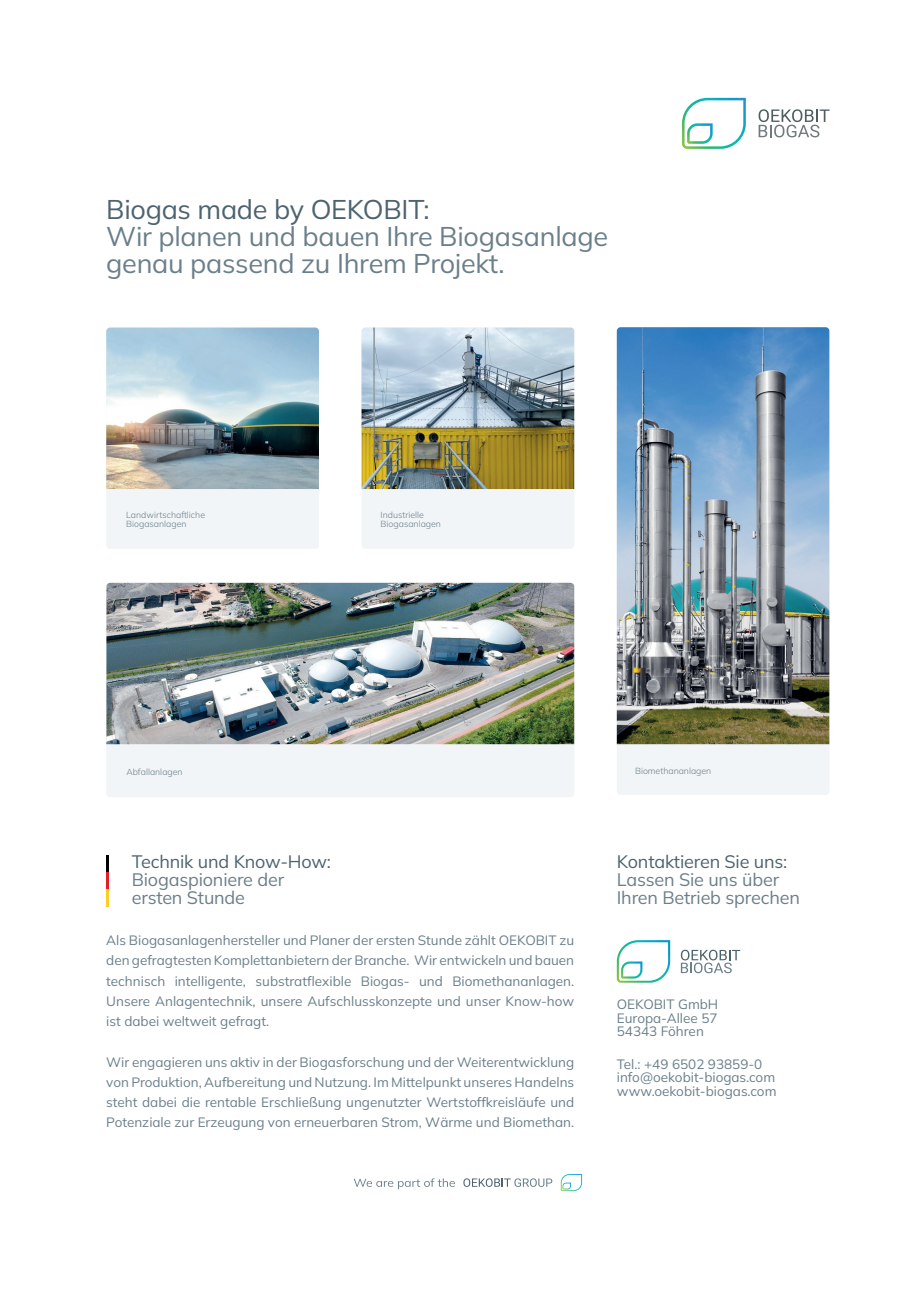
<style>
.page{position:relative;width:919px;height:1289px;background:#fff}
.page>*{position:absolute;margin:0;border:0;box-sizing:border-box;transform-origin:0 0}
.t1{font:27px/27px "Mulish";letter-spacing:-.01em;color:#6a7f8a}
.t2{font:18px/18px "Mulish";letter-spacing:-.01em;color:#6a7f8a}
.t3{font:13.5px/20.2px "Mulish";color:#6a7f8a;text-align:justify}
.t4{font:300 8.85px/8.9px "Mulish";color:#6a7f8a}
.s1{color:#4d636e}
</style>
<div class="page">
<svg style="left:682px;top:98px;width:63px;height:51px"></svg>
<svg style="left:758px;top:109px;width:71px;height:28px"></svg>
<svg style="left:616px;top:940px;width:54px;height:42px"></svg>
<svg style="left:680px;top:949px;width:60px;height:24px"></svg>
<img style="left:106px;top:327px;width:213px;height:222px">
<div style="left:126px;top:509px;width:100px;height:19px;background:#f1f5f7"></div>
<img style="left:106px;top:583px;width:468px;height:161px">
<div style="left:106px;top:744px;width:468px;height:53px;background:#f1f5f7"></div>
<div style="left:126px;top:766px;width:100px;height:9px;background:#f1f5f7"></div>
<img style="left:616px;top:327px;width:213px;height:417px">
<div style="left:616px;top:744px;width:213px;height:51px;background:#f1f5f7"></div>
<div style="left:635px;top:765px;width:100px;height:9px;background:#f1f5f7"></div>
<img style="left:361px;top:327px;width:213px;height:222px">
<div style="left:380px;top:509px;width:100px;height:19px;background:#f1f5f7"></div>
<hr style="left:106px;top:855px;width:3px;height:17px;background:#000001">
<hr style="left:106px;top:872px;width:3px;height:17px;background:#e31e24">
<hr style="left:106px;top:889px;width:3px;height:17px;background:#fecd26">
<svg style="left:560px;top:1174px;width:22px;height:17px"></svg>
<svg style="left:463px;top:1178px;width:89px;height:8px"></svg>
<svg style="left:354px;top:1178px;width:101px;height:11px"></svg>
<p class="t1" style="left:106px;top:195px;width:503px"><span class="s1">Biogas made by OEKOBIT:<br></span>Wir planen und bauen Ihre Biogasanlage genau passend zu Ihrem Projekt.</p>
<p class="t4" style="left:126px;top:510px;width:80px">Landwirtschaftliche<br>Biogasanlagen</p>
<p class="t4" style="left:380px;top:510px;width:62px">Industrielle<br>Biogasanlagen</p>
<p class="t4" style="left:126px;top:767px;width:58px">Abfallanlagen</p>
<p class="t4" style="left:635px;top:766px;width:78px">Biomethananlagen</p>
<p class="t2" style="left:132px;top:851px;width:201px"><span class="s1">Technik und Know-How:<br></span>Biogaspioniere der ersten Stunde</p>
<p class="t3" style="left:106px;top:929px;width:469px">Als Biogasanlagenhersteller und Planer der ersten Stunde zählt OEKOBIT zu den gefragtesten Komplettanbietern der Branche. Wir entwickeln und bauen technisch intelligente, substratflexible Biogas- und Biomethananlagen.<br>Unsere Anlagentechnik, unsere Aufschlusskonzepte und unser Know-how ist dabei weltweit gefragt.</p>
<p class="t3" style="left:106px;top:1051px;width:469px">Wir engagieren uns aktiv in der Biogasforschung und der Weiterentwicklung von Produktion, Aufbereitung und Nutzung. Im Mittelpunkt unseres Handelns steht dabei die rentable Erschließung ungenutzter Wertstoffkreisläufe und Potenziale zur Erzeugung von erneuerbaren Strom, Wärme und Biomethan.</p>
<p class="t2" style="left:616px;top:851px;width:185px"><span class="s1">Kontaktieren Sie uns:<br></span>Lassen Sie uns über<br>Ihren Betrieb sprechen</p>
<p class="t3" style="left:616px;top:997px;width:103px;line-height:13.5px">OEKOBIT GmbH Europa-Allee 57<br>54343 Föhren</p>
<p class="t3" style="left:616px;top:1056px;width:161px;line-height:13.5px;text-align:left">Tel.: +49 6502 93859-0 info@oekobit-biogas.com www.oekobit-biogas.com</p>
</div>
